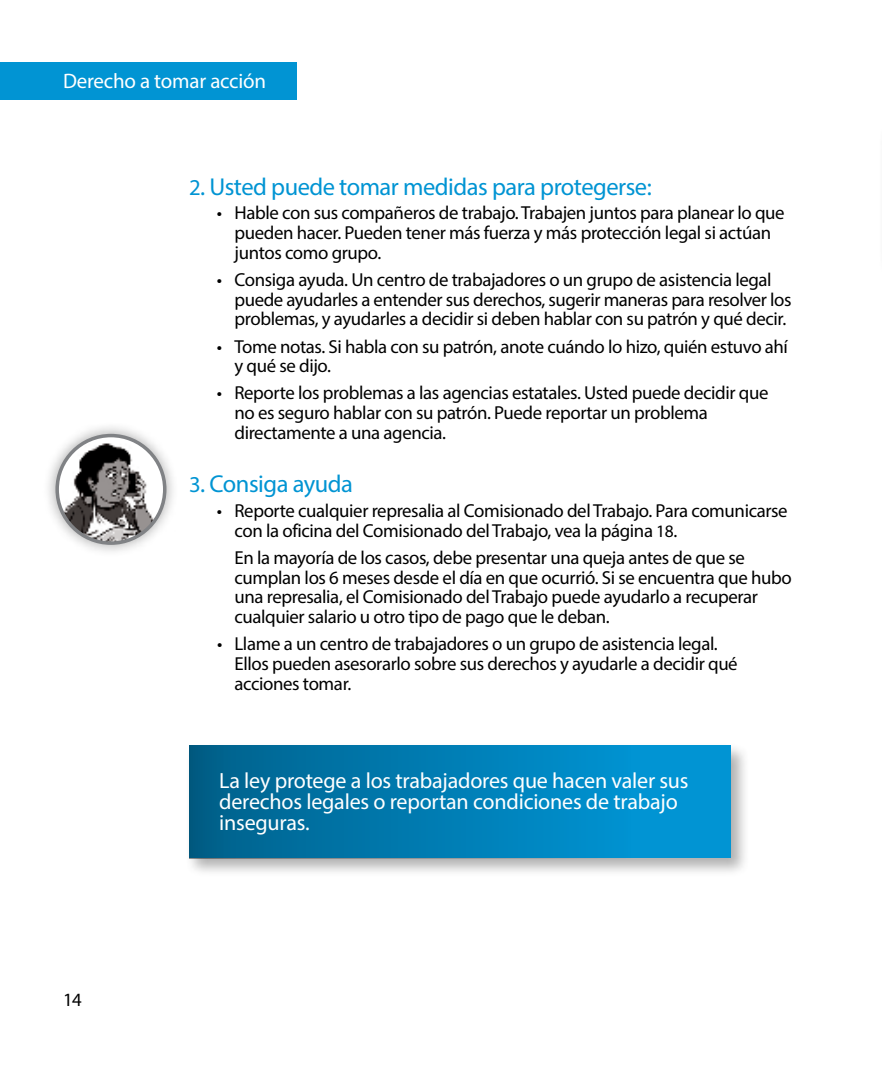
<style>
.page{position:relative;width:882px;height:1071px;background:#fff}
.page>*{position:absolute;margin:0;border:0;box-sizing:border-box;transform-origin:0 0}
.t1{font:24.5px "Myriad Pro";letter-spacing:-.02em;color:#0194d3}
.t2{font:22.05px/21px "Myriad Pro";letter-spacing:-.01em;color:#fff}
.t3{font:21px "Myriad Pro";letter-spacing:-.01em;color:#fff}
.t4{font:18.9px/19.8px "Myriad Pro";letter-spacing:-.02em;color:#000}
.s1{font-size:22.75px}
.s2{font-size:17.5px}
</style>
<div class="page">
<hr style="left:881px;top:126px;width:1px;height:133px;background:#9f5fa7">
<div style="left:0;top:62px;width:296px;height:38px;background:#0194d3"></div>
<div style="left:186px;top:743px;width:564px;height:135px;background:#000;opacity:.31"></div>
<div style="left:189px;top:746px;width:542px;height:112px;background:#0194d3"></div>
<div style="left:189px;top:746px;width:444px;height:112px;background:linear-gradient(to right,#005f89,#0093d3)"></div>
<div style="left:42px;top:421px;width:137px;height:136px;background:#000;opacity:.35"></div>
<img style="left:57px;top:436px;width:108px;height:107px;border-radius:54px">
<div style="left:55px;top:434px;width:112px;height:111px;border:4px solid #808285;border-radius:50%"></div>
<p class="t3" style="left:63px;top:68px;width:205px">Derecho a tomar acción</p>
<p class="t1" style="left:189px;top:171px;width:464px"><span class="s1">2</span>. Usted puede tomar medidas para protegerse:</p>
<p class="t4" style="left:235px;top:203px;width:552px;text-indent:-18px">• Hable con sus compañeros de trabajo. Trabajen juntos para planear lo que pueden hacer. Pueden tener más fuerza y más protección legal si actúan juntos como grupo.</p>
<p class="t4" style="left:234px;top:269px;width:559px;text-indent:-17px">• Consiga ayuda. Un centro de trabajadores o un grupo de asistencia legal puede ayudarles a entender sus derechos, sugerir maneras para resolver los problemas, y ayudarles a decidir si deben hablar con su patrón y qué decir.</p>
<p class="t4" style="left:234px;top:336px;width:555px;text-indent:-17px">• Tome notas. Si habla con su patrón, anote cuándo lo hizo, quién estuvo ahí y qué se dijo.</p>
<p class="t4" style="left:234px;top:383px;width:536px;text-indent:-17px">• Reporte los problemas a las agencias estatales. Usted puede decidir que no es seguro hablar con su patrón. Puede reportar un problema directamente a una agencia.</p>
<p class="t1" style="left:189px;top:469px;width:166px"><span class="s1">3</span>. Consiga ayuda</p>
<p class="t4" style="left:234px;top:501px;width:555px;text-indent:-17px">• Reporte cualquier represalia al Comisionado del Trabajo. Para comunicarse con la oficina del Comisionado del Trabajo, vea la página <span class="s2">18</span>.</p>
<p class="t4" style="left:235px;top:547px;width:559px">En la mayoría de los casos, debe presentar una queja antes de que se cumplan los 6 meses desde el día en que ocurrió. Si se encuentra que hubo una represalia, el Comisionado del Trabajo puede ayudarlo a recuperar cualquier salario u otro tipo de pago que le deban.</p>
<p class="t4" style="left:235px;top:634px;width:505px;text-indent:-18px">• Llame a un centro de trabajadores o un grupo de asistencia legal.<br>Ellos pueden asesorarlo sobre sus derechos y ayudarle a decidir qué acciones tomar.</p>
<p class="t4" style="left:63px;top:989px;width:20px">14</p>
<p class="t2" style="left:219px;top:770px;width:471px">La ley protege a los trabajadores que hacen valer sus derechos legales o reportan condiciones de trabajo inseguras.</p>
</div>
